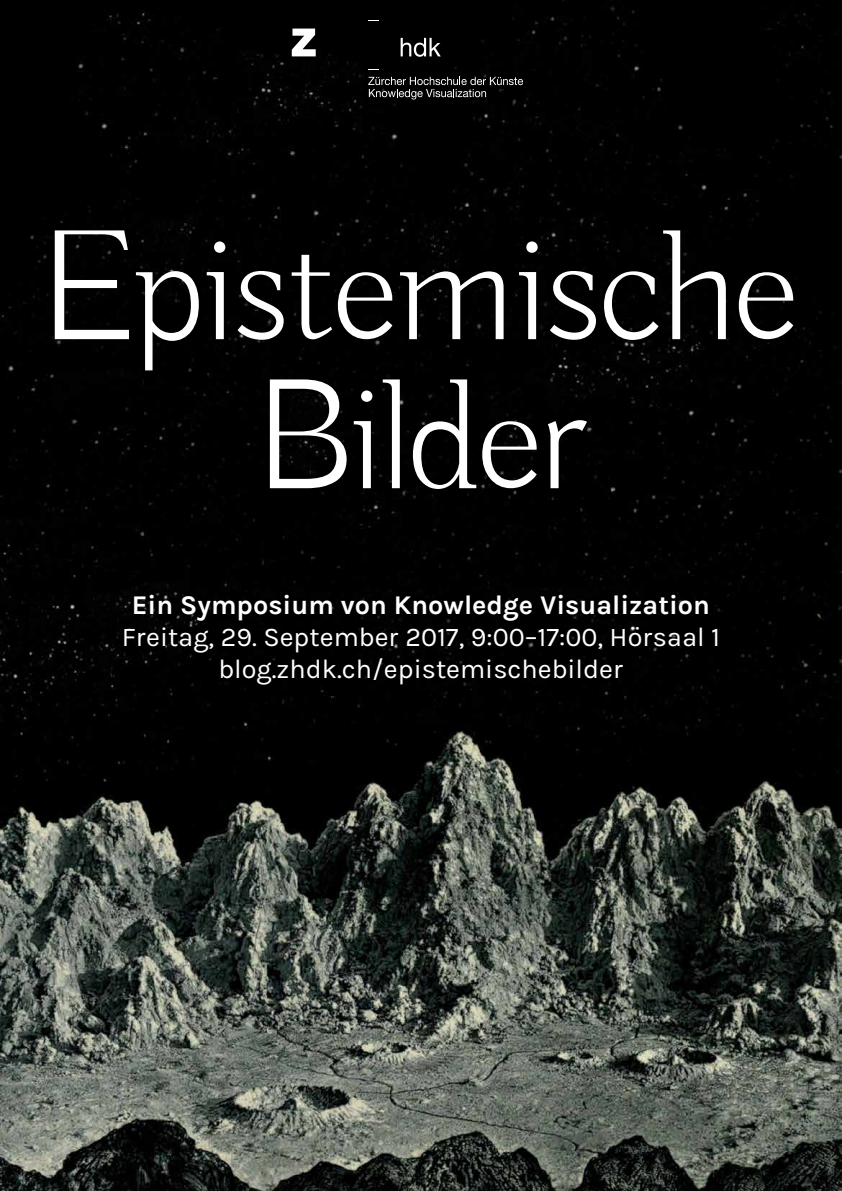
<style>
.page{position:relative;width:842px;height:1191px;background:#fff}
.page>*{position:absolute;margin:0;border:0;box-sizing:border-box;transform-origin:0 0}
.t1{font:159px/149px "Buda";letter-spacing:-.03em;color:#fff;text-align:center}
.t2{font:27px/32px "Karla";color:#fff;text-align:center}
.t3{font:700 27px "Karla";color:#fff}
</style>
<div class="page">
<img style="left:0;top:0;width:842px;height:1191px">
<svg style="left:292px;top:29px;width:24px;height:27px"></svg>
<svg style="left:401px;top:38px;width:40px;height:19px"></svg>
<svg style="left:368px;top:77px;width:155px;height:22px;background:#323232"></svg>
<h1 class="t1" style="left:40px;top:210px;width:762px">Epistemische<br>Bilder</h1>
<p class="t3" style="left:132px;top:589px;width:580px">Ein Symposium von Knowledge Visualization</p>
<p class="t2" style="left:122px;top:621px;width:600px">Freitag, 29. September 2017, 9:00–17:00, Hörsaal 1 blog.zhdk.ch/epistemischebilder</p>
</div>
